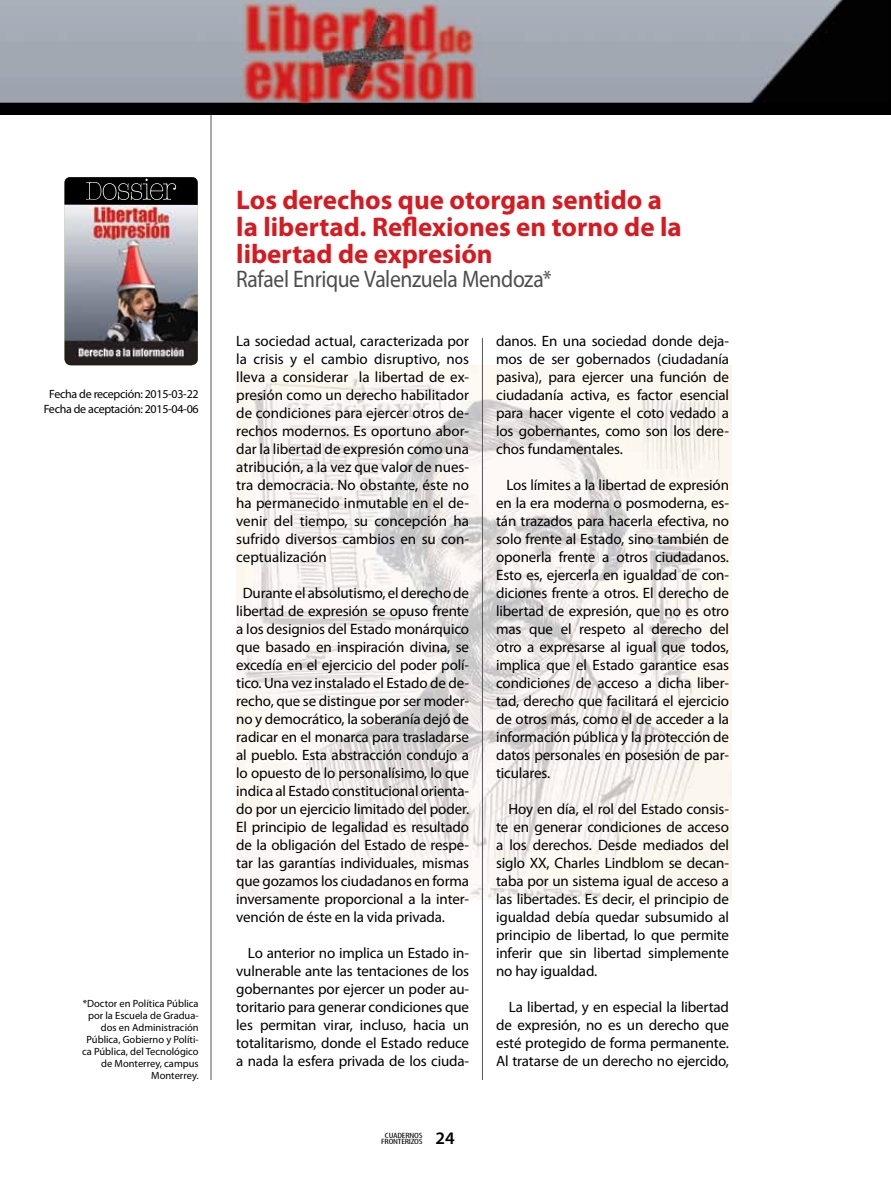
<style>
.page{position:relative;width:891px;height:1188px;background:#fff}
.page>*{position:absolute;margin:0;border:0;box-sizing:border-box;transform-origin:0 0}
.t1{font:700 27px/27px "Myriad Pro";color:#d71920}
.t2{font:24px "Myriad Pro";letter-spacing:-.02em;color:#4d4d4f;scale:.9 1}
.t3{font:600 17.7px "Myriad Pro";color:#000}
.t4{font:15px/18px "Myriad Pro";letter-spacing:-.01em;color:#000;text-align:justify}
.t5{font:12px/15px "Myriad Pro";letter-spacing:-.025em;color:#000;text-align:center}
.t6{font:10.5px/12px "Myriad Pro";color:#000;text-align:right}
.t7{font:condensed 7.65px/6px "Myriad Pro";letter-spacing:-.02em;color:#000;text-align:center;scale:1.37 1}
</style>
<div class="page">
<img style="left:236px;top:365px;width:495px;height:534px">
<hr style="left:211px;top:108px;width:1px;height:972px;background:#565659">
<hr style="left:482px;top:338px;width:1px;height:742px;background:#565659">
<div style="left:0;top:102px;width:891px;height:13px;background:#000"></div>
<img style="left:0;top:0;width:891px;height:102px">
<img style="left:64px;top:177px;width:134px;height:188px">
<p class="t5" style="left:44px;top:386px;width:156px">Fecha de recepción: 2015-03-22<br>Fecha de aceptación: 2015-04-06</p>
<p class="t6" style="left:82px;top:997px;width:118px">*Doctor en Política Pública por la Escuela de Gradua&shy;dos en Administración<br>Pública, Gobierno y Políti&shy;ca Pública, del Tecnológico de Monterrey, campus<br>Monterrey.</p>
<h1 class="t1" style="left:236px;top:186px;width:447px">Los derechos que otorgan sentido a la libertad. Reflexiones en torno de la libertad de expresión</h1>
<h2 class="t2" style="left:236px;top:264px;width:352px">Rafael Enrique Valenzuela Mendoza*</h2>
<p class="t4" style="left:236px;top:331px;width:234px">La sociedad actual, caracterizada por la crisis y el cambio disruptivo, nos lleva a considerar la libertad de ex&shy;presión como un derecho habilitador de condiciones para ejercer otros de&shy;rechos modernos. Es oportuno abor&shy;dar la libertad de expresión como una atribución, a la vez que valor de nues&shy;tra democracia. No obstante, éste no ha permanecido inmutable en el de&shy;venir del tiempo, su concepción ha sufrido diversos cambios en su con&shy;ceptualización</p>
<p class="t4" style="left:236px;top:583px;width:234px;text-indent:6px">Durante el absolutismo, el derecho de libertad de expresión se opuso frente a los designios del Estado monárquico que basado en inspiración divina, se excedía en el ejercicio del poder polí&shy;tico. Una vez instalado el Estado de de&shy;recho, que se distingue por ser moder&shy;no y democrático, la soberanía dejó de radicar en el monarca para trasladarse al pueblo. Esta abstracción condujo a lo opuesto de lo personalísimo, lo que indica al Estado constitucional orienta&shy;do por un ejercicio limitado del poder.<br>El principio de legalidad es resultado de la obligación del Estado de respe&shy;tar las garantías individuales, mismas que gozamos los ciudadanos en forma inversamente proporcional a la inter&shy;vención de éste en la vida privada.</p>
<p class="t4" style="left:236px;top:943px;width:234px;text-indent:12px">Lo anterior no implica un Estado in&shy;vulnerable ante las tentaciones de los gobernantes por ejercer un poder au&shy;toritario para generar condiciones que les permitan virar, incluso, hacia un totalitarismo, donde el Estado reduce a nada la esfera privada de los ciuda-</p>
<p class="t7" style="left:381px;top:1132px;width:32px">CUADERNOS<br>FRONTERIZOS</p>
<p class="t3" style="left:435px;top:1127px;width:21px">24</p>
<p class="t4" style="left:496px;top:331px;width:234px">danos. En una sociedad donde deja&shy;mos de ser gobernados (ciudadanía pasiva), para ejercer una función de ciudadanía activa, es factor esencial para hacer vigente el coto vedado a los gobernantes, como son los dere&shy;chos fundamentales.</p>
<p class="t4" style="left:496px;top:475px;width:234px;text-indent:10px">Los límites a la libertad de expresión en la era moderna o posmoderna, es&shy;tán trazados para hacerla efectiva, no solo frente al Estado, sino también de oponerla frente a otros ciudadanos.<br>Esto es, ejercerla en igualdad de con&shy;diciones frente a otros. El derecho de libertad de expresión, que no es otro mas que el respeto al derecho del otro a expresarse al igual que todos, implica que el Estado garantice esas condiciones de acceso a dicha liber&shy;tad, derecho que facilitará el ejercicio de otros más, como el de acceder a la información pública y la protección de datos personales en posesión de par&shy;ticulares.</p>
<p class="t4" style="left:496px;top:799px;width:234px;text-indent:12px">Hoy en día, el rol del Estado consis&shy;te en generar condiciones de acceso a los derechos. Desde mediados del siglo XX, Charles Lindblom se decan&shy;taba por un sistema igual de acceso a las libertades. Es decir, el principio de igualdad debía quedar subsumido al principio de libertad, lo que permite inferir que sin libertad simplemente no hay igualdad.</p>
<p class="t4" style="left:496px;top:997px;width:234px;text-indent:13px">La libertad, y en especial la libertad de expresión, no es un derecho que esté protegido de forma permanente.<br>Al tratarse de un derecho no ejercido,</p>
</div>
